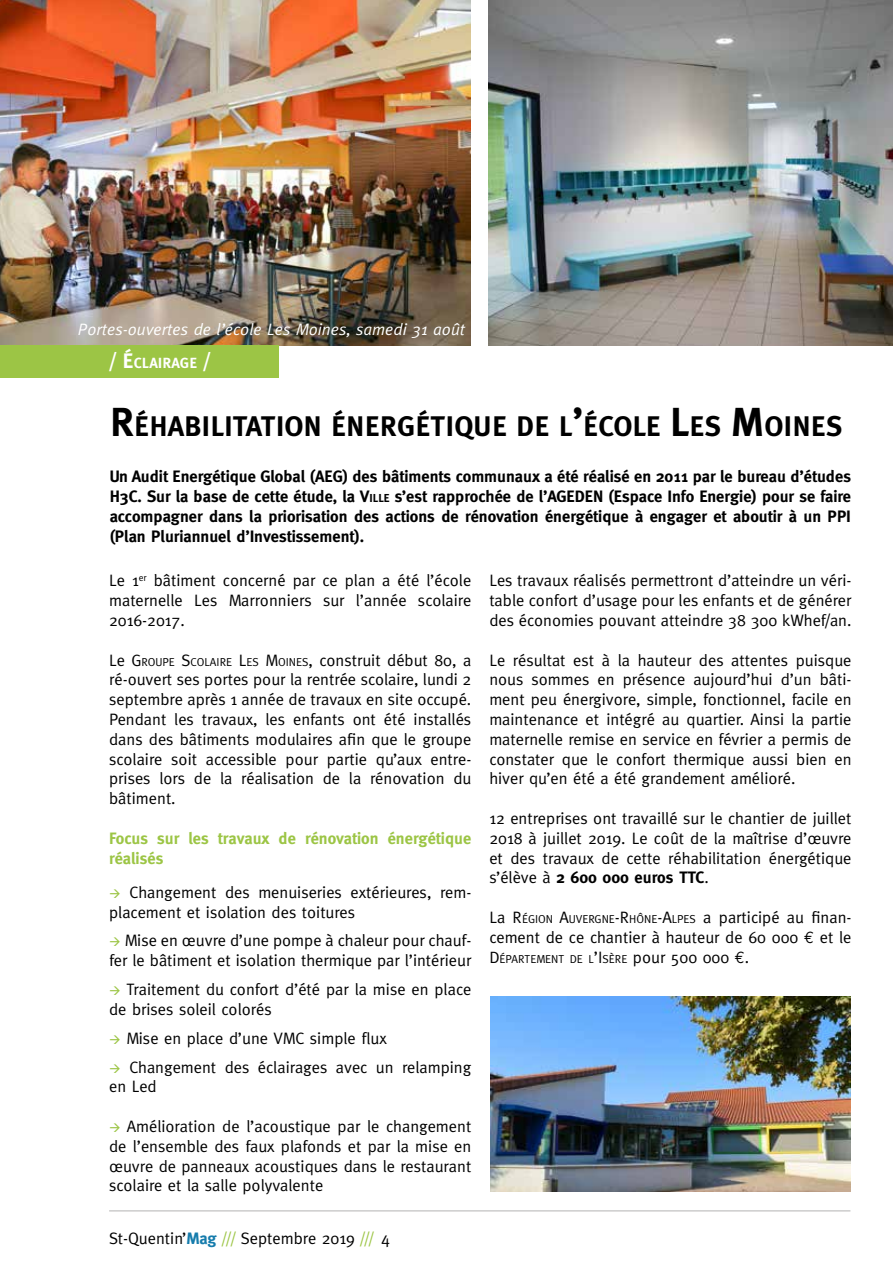
<style>
.page{position:relative;width:893px;height:1263px;background:#fff}
.page>*{position:absolute;margin:0;border:0;box-sizing:border-box;transform-origin:0 0}
.t1{font:700 28.35px "Meta Plus";color:#000}
.t2{font:16.5px/19.8px "Meta";color:#000;text-align:justify}
.t3{font:700 16.5px/19.8px "Meta";color:#000;text-align:justify}
.t4{font:700 16.5px/19.8px "Meta";color:#9cc545}
.t5{font:italic 16.5px "Meta";color:#fff}
.t6{font:700 14.7px "Meta Plus";color:#fff}
.t7{font:11.55px "Meta";color:#000}
.s1{font-size:21px}
.s2{font-size:40.5px}
.s3{font-style:inherit}
.s4{font-size:11.55px}
.s5{color:#9cc545}
.s6{font-weight:700}
.s7{font-family:"Euro Mono"}
.s8{font-size:16.5px}
.s9{font-family:"Euro Mono";font-size:16.5px}
.s10{font-weight:700;color:#167cac}
</style>
<div class="page">
<hr style="left:109px;top:1210px;width:741px;height:1px;background:#b3b2b2">
<img style="left:0;top:0;width:471px;height:345px">
<div style="left:0;top:345px;width:278px;height:33px;background:#9cc545"></div>
<img style="left:489px;top:0;width:404px;height:345px">
<img style="left:490px;top:997px;width:360px;height:195px">
<p class="t5" style="left:78px;top:320px;width:389px">Portes-ouvertes de l’école Les Moines, samedi 31 août</p>
<p class="t6" style="left:108px;top:354px;width:106px"><span class="s1">/</span> <span class="s1">É</span>CLAIRAGE <span class="s1">/</span></p>
<h1 class="t1" style="left:110px;top:410px;width:734px"><span class="s2">R</span>ÉHABILITATION ÉNERGÉTIQUE DE L<span class="s2">’</span>ÉCOLE <span class="s2">L</span>ES <span class="s2">M</span>OINES</h1>
<p class="t3" style="left:110px;top:467px;width:743px">Un Audit Energétique Global (AEG) des bâtiments communaux a été réalisé en 2011 par le bureau d’études H3C. Sur la base de cette étude, la <span class="s3">V</span><span class="s4">ille</span> s’est rapprochée de l’AGEDEN (Espace Info Energie) pour se faire accompagner dans la priorisation des actions de rénovation énergétique à engager et aboutir à un PPI (Plan Pluriannuel d’Investissement).</p>
<p class="t2" style="left:109px;top:571px;width:364px">Le 1<sup>er</sup> bâtiment concerné par ce plan a été l’école maternelle Les Marronniers sur l’année scolaire 2016-2017.</p>
<p class="t2" style="left:109px;top:650px;width:364px">Le <span class="s3">G</span> <span class="s4">ROUPE</span> <span class="s3">S</span><span class="s4">COLAIRE</span> <span class="s3">L</span><span class="s4">ES</span> <span class="s3">M</span><span class="s4">OINES</span>, construit début 80, a ré-ouvert ses portes pour la rentrée scolaire, lundi 2 septembre après 1 année de travaux en site occupé.<br>Pendant les travaux, les enfants ont été installés dans des bâtiments modulaires afin que le groupe scolaire soit accessible pour partie qu’aux entre&shy;prises lors de la réalisation de la rénovation du bâtiment.</p>
<p class="t4" style="left:109px;top:828px;width:364px">Focus sur les travaux de rénovation énergétique réalisés</p>
<p class="t2" style="left:109px;top:882px;width:364px"><span class="s5">→</span> Changement des menuiseries extérieures, rem&shy;placement et isolation des toitures</p>
<p class="t2" style="left:109px;top:931px;width:364px"><span class="s5">→</span> Mise en œuvre d’une pompe à chaleur pour chauf&shy;fer le bâtiment et isolation thermique par l’intérieur</p>
<p class="t2" style="left:109px;top:979px;width:364px"><span class="s5">→</span> Traitement du confort d’été par la mise en place de brises soleil colorés</p>
<p class="t2" style="left:109px;top:1028px;width:279px"><span class="s5">→</span> Mise en place d’une VMC simple flux</p>
<p class="t2" style="left:109px;top:1057px;width:364px"><span class="s5">→</span> Changement des éclairages avec un relamping en Led</p>
<p class="t2" style="left:109px;top:1116px;width:364px"><span class="s5">→</span> Amélioration de l’acoustique par le changement de l’ensemble des faux plafonds et par la mise en œuvre de panneaux acoustiques dans le restaurant scolaire et la salle polyvalente</p>
<p class="t2" style="left:489px;top:571px;width:364px">Les travaux réalisés permettront d’atteindre un véri&shy;table confort d’usage pour les enfants et de générer des économies pouvant atteindre 38 300 kWhef/an.</p>
<p class="t2" style="left:489px;top:650px;width:364px">Le résultat est à la hauteur des attentes puisque nous sommes en présence aujourd’hui d’un bâti&shy;ment peu énergivore, simple, fonctionnel, facile en maintenance et intégré au quartier. Ainsi la partie maternelle remise en service en février a permis de constater que le confort thermique aussi bien en hiver qu’en été a été grandement amélioré.</p>
<p class="t2" style="left:489px;top:808px;width:364px">12 entreprises ont travaillé sur le chantier de juillet 2018 à juillet 2019. Le coût de la maîtrise d’œuvre et des travaux de cette réhabilitation énergétique s’élève à <span class="s6">2 600 000 euros TTC</span>.</p>
<p class="t2" style="left:489px;top:907px;width:364px">La <span class="s3">R</span> <span class="s4">ÉGION</span> <span class="s3">A</span><span class="s4">UVERGNE</span><span class="s3">-R</span><span class="s4">HÔNE</span><span class="s3">-A</span><span class="s4">LPES</span> a participé au finan&shy;cement de ce chantier à hauteur de 60 000 <span class="s7">e</span> et le</p>
<p class="t7" style="left:489px;top:952px;width:261px"><span class="s8">D</span> ÉPARTEMENT DE L<span class="s8">’I</span> SÈRE <span class="s8">pour 500 000</span> <span class="s9">e</span><span class="s8">.</span></p>
<p class="t2" style="left:109px;top:1228px;width:282px">St-Quentin’<span class="s10">Mag</span> <span class="s5">///</span> Septembre 2019 <span class="s5">///</span> 4</p>
</div>
